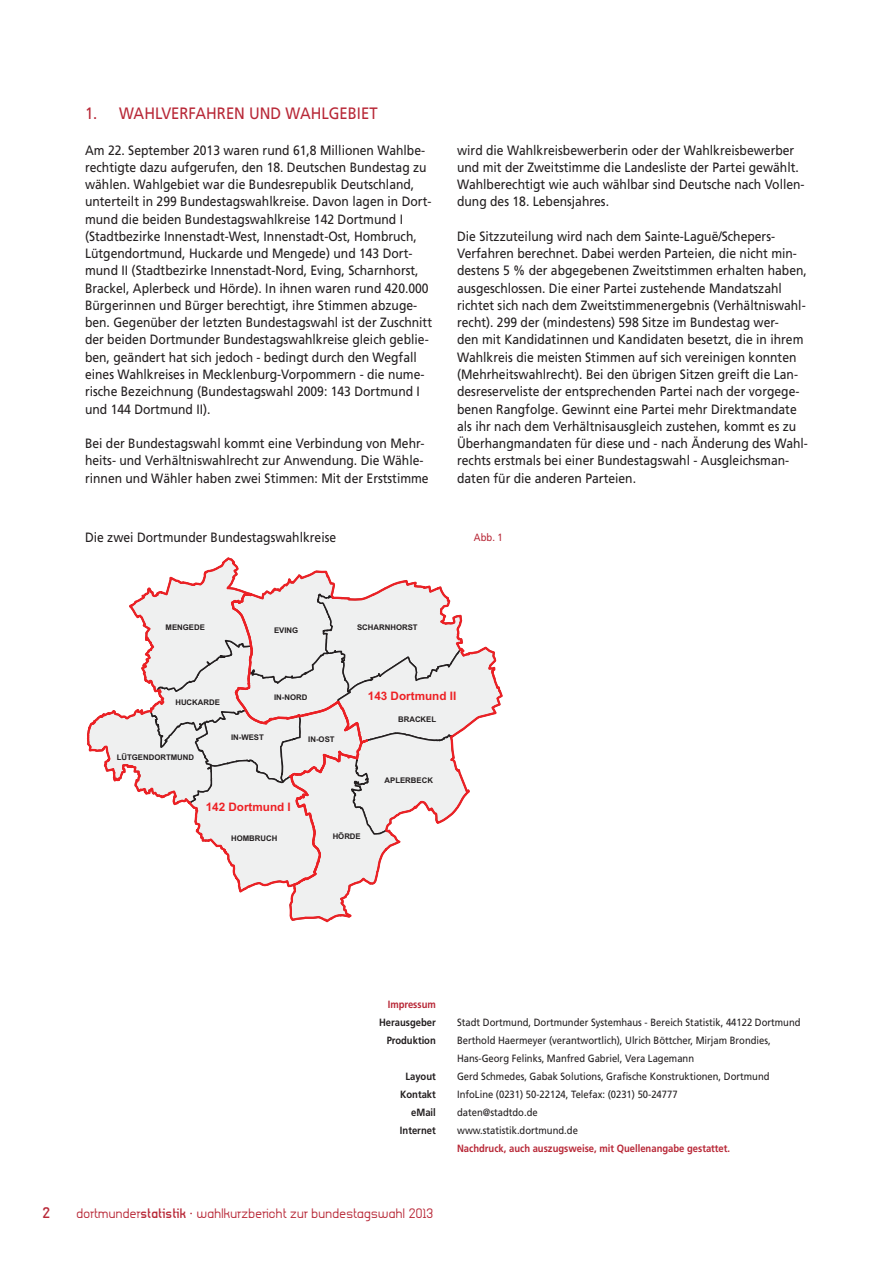
<style>
.page{position:relative;width:893px;height:1263px;background:#fff}
.page>*{position:absolute;margin:0;border:0;box-sizing:border-box;transform-origin:0 0}
.t1{font:16.5px "Frutiger LT";color:#b82837;scale:.9 1}
.t2{font:13.5px/17.2px "Frutiger LT";color:#231f20;scale:.9 1}
.t3{font:700 13.5px "Eiko";color:#b82837}
.t4{font:12px "Eiko";color:#b82837}
.t5{font:700 11.7px "Arial";color:#ed2024}
.t6{font:10.5px/18px "Frutiger LT";color:#231f20;scale:.9 1}
.t7{font:700 10.5px/18px "Frutiger LT";color:#b82837;scale:.9 1}
.t8{font:700 10.5px/18px "Frutiger LT";color:#231f20;text-align:right;scale:.9 1}
.t9{font:10.5px "Frutiger LT";color:#b82837;scale:.9 1}
.t10{font:700 7.8px "Arial";color:#231f20}
.s1{color:#b82837}
.s2{font-weight:400;color:#231f20}
.s3{font-weight:700}
</style>
<div class="page">
<svg style="left:86px;top:557px;width:151px;height:306px"></svg>
<svg style="left:229px;top:565px;width:274px;height:358px"></svg>
<p class="t1" style="left:85px;top:105px;width:327px">1. WAHLVERFAHREN UND WAHLGEBIET</p>
<p class="t2" style="left:85px;top:142px;width:387px">Am 22. September 2013 waren rund 61,8 Millionen Wahlbe&shy;rechtigte dazu aufgerufen, den 18. Deutschen Bundestag zu wählen. Wahlgebiet war die Bundesrepublik Deutschland, unterteilt in 299 Bundestagswahlkreise. Davon lagen in Dort&shy;mund die beiden Bundestagswahlkreise 142 Dortmund I (Stadtbezirke Innenstadt-West, Innenstadt-Ost, Hombruch, Lütgendortmund, Huckarde und Mengede) und 143 Dort&shy;mund II (Stadtbezirke Innenstadt-Nord, Eving, Scharnhorst, Brackel, Aplerbeck und Hörde). In ihnen waren rund 420.000<br>Bürgerinnen und Bürger berechtigt, ihre Stimmen abzuge&shy;ben. Gegenüber der letzten Bundestagswahl ist der Zuschnitt der beiden Dortmunder Bundestagswahlkreise gleich geblie&shy;ben, geändert hat sich jedoch - bedingt durch den Wegfall eines Wahlkreises in Mecklenburg-Vorpommern - die nume&shy;rische Bezeichnung (Bundestagswahl 2009: 143 Dortmund I und 144 Dortmund II).</p>
<p class="t2" style="left:85px;top:435px;width:383px">Bei der Bundestagswahl kommt eine Verbindung von Mehr&shy;heits- und Verhältniswahlrecht zur Anwendung. Die Wähle&shy;rinnen und Wähler haben zwei Stimmen: Mit der Erststimme</p>
<p class="t2" style="left:457px;top:142px;width:388px">wird die Wahlkreisbewerberin oder der Wahlkreisbewerber und mit der Zweitstimme die Landesliste der Partei gewählt.<br>Wahlberechtigt wie auch wählbar sind Deutsche nach Vollen&shy;dung des 18. Lebensjahres.</p>
<p class="t2" style="left:457px;top:228px;width:391px">Die Sitzzuteilung wird nach dem Sainte-Laguë/Schepers-Verfahren berechnet. Dabei werden Parteien, die nicht min&shy;destens 5 % der abgegebenen Zweitstimmen erhalten haben, ausgeschlossen. Die einer Partei zustehende Mandatszahl richtet sich nach dem Zweitstimmenergebnis (Verhältniswahl&shy;recht). 299 der (mindestens) 598 Sitze im Bundestag wer-<br>den mit Kandidatinnen und Kandidaten besetzt, die in ihrem Wahlkreis die meisten Stimmen auf sich vereinigen konnten (Mehrheitswahlrecht). Bei den übrigen Sitzen greift die Lan&shy;desreserveliste der entsprechenden Partei nach der vorgege&shy;benen Rangfolge. Gewinnt eine Partei mehr Direktmandate als ihr nach dem Verhältnisausgleich zustehen, kommt es zu Überhangmandaten für diese und - nach Änderung des Wahl&shy;rechts erstmals bei einer Bundestagswahl - Ausgleichsman&shy;daten für die anderen Parteien.</p>
<p class="t2" style="left:85px;top:529px;width:281px">Die zwei Dortmunder Bundestagswahlkreise</p>
<p class="t9" style="left:474px;top:532px;width:34px">Abb. 1</p>
<p class="t10" style="left:166px;top:623px;width:41px">MENGEDE</p>
<p class="t10" style="left:357px;top:622px;width:62px">SCHARNHORST</p>
<p class="t10" style="left:274px;top:626px;width:26px">EVING</p>
<p class="t10" style="left:175px;top:697px;width:46px">HUCKARDE</p>
<p class="t10" style="left:117px;top:752px;width:79px">LÜTGENDORTMUND</p>
<p class="t10" style="left:274px;top:693px;width:35px">IN-NORD</p>
<p class="t10" style="left:231px;top:733px;width:34px">IN-WEST</p>
<p class="t10" style="left:308px;top:735px;width:28px">IN-OST</p>
<p class="t5" style="left:206px;top:800px;width:87px">142 Dortmund I</p>
<p class="t10" style="left:231px;top:833px;width:48px">HOMBRUCH</p>
<p class="t10" style="left:333px;top:831px;width:30px">HÖRDE</p>
<p class="t5" style="left:368px;top:689px;width:90px">143 Dortmund II</p>
<p class="t10" style="left:398px;top:715px;width:40px">BRACKEL</p>
<p class="t10" style="left:385px;top:776px;width:50px">APLERBECK</p>
<p class="t8" style="left:379px;top:996px;width:65px"><span class="s1">Impressum<br></span>Herausgeber</p>
<p class="t6" style="left:457px;top:1014px;width:383px">Stadt Dortmund, Dortmunder Systemhaus - Bereich Statistik, 44122 Dortmund</p>
<p class="t8" style="left:387px;top:1032px;width:56px">Produktion</p>
<p class="t6" style="left:457px;top:1032px;width:350px">Berthold Haermeyer (verantwortlich), Ulrich Böttcher, Mirjam Brondies,<br>Hans-Georg Felinks, Manfred Gabriel, Vera Lagemann</p>
<p class="t8" style="left:405px;top:1068px;width:35px">Layout</p>
<p class="t6" style="left:457px;top:1068px;width:349px">Gerd Schmedes, Gabak Solutions, Grafische Konstruktionen, Dortmund</p>
<p class="t8" style="left:400px;top:1086px;width:41px">Kontakt</p>
<p class="t6" style="left:457px;top:1086px;width:246px">InfoLine (0231) 50-22124, Telefax: (0231) 50-24777</p>
<p class="t8" style="left:411px;top:1104px;width:29px">eMail</p>
<p class="t6" style="left:457px;top:1104px;width:91px">daten@stadtdo.de</p>
<p class="t8" style="left:400px;top:1122px;width:41px">Internet</p>
<p class="t7" style="left:457px;top:1122px;width:305px"><span class="s2">www.statistik.dortmund.de<br></span>Nachdruck, auch auszugsweise, mit Quellenangabe gestattet.</p>
<p class="t3" style="left:43px;top:1207px;width:9px">2</p>
<p class="t4" style="left:77px;top:1208px;width:358px">dortmunder<span class="s3">statistik</span> • wahlkurzbericht zur bundestagswahl 2013</p>
</div>
